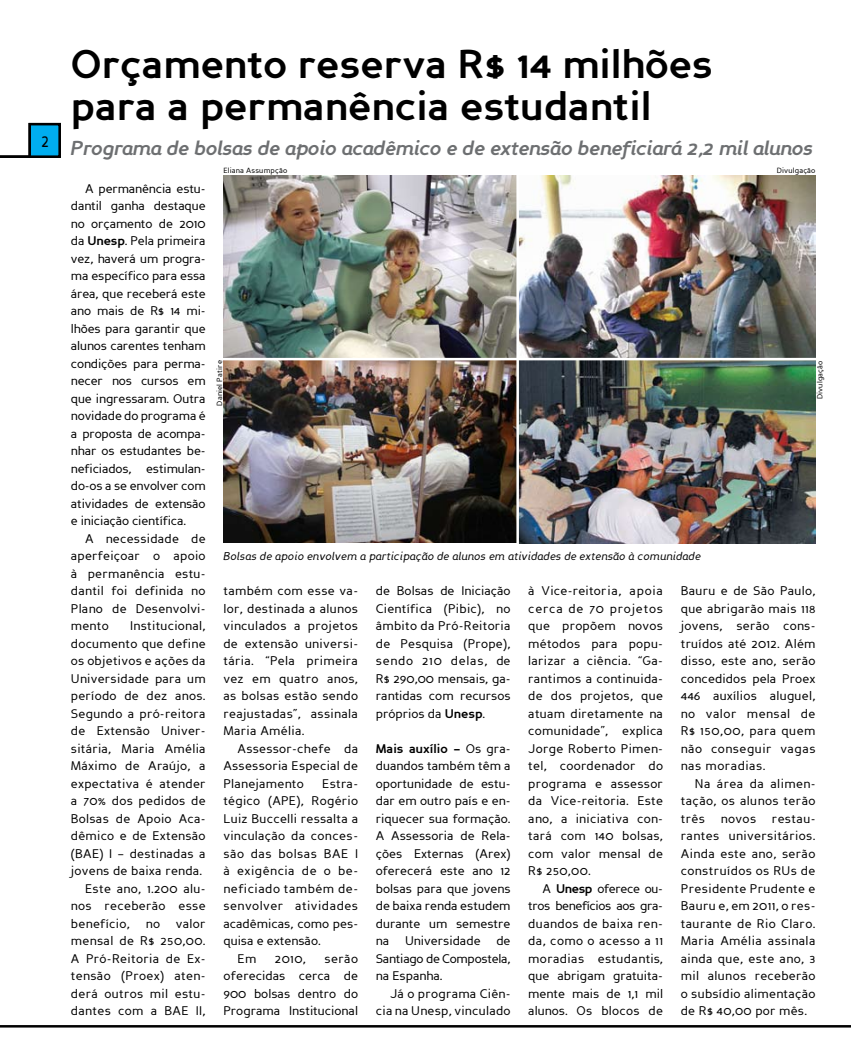
<style>
.page{position:relative;width:851px;height:1063px;background:#fff}
.page>*{position:absolute;margin:0;border:0;box-sizing:border-box;transform-origin:0 0}
.t1{font:700 40px/42.5px "Perspective Sans";color:#000}
.t2{font:italic 700 20px "Perspective Sans";letter-spacing:-.01em;color:#6d6f71}
.t3{font:12.5px/17.5px "Perspective Sans";letter-spacing:.02em;color:#000;text-align:justify}
.t4{font:12.5px "Perspective Sans";letter-spacing:.04em;color:#000}
.t5{font:12.5px "Perspective Sans";color:#000}
.t6{font:italic 11.25px "Perspective Sans";letter-spacing:.01em;color:#000}
.t7{font:7.5px "Perspective Sans";letter-spacing:.02em;color:#000}
.s1{font-weight:700}
</style>
<div class="page">
<hr style="left:0;top:1025px;width:850px;height:3px;background:#000">
<hr style="left:0;top:155px;width:60px;height:3px;background:#000">
<div style="left:30px;top:124px;width:30px;height:33px;background:#00adef"></div>
<div style="left:28px;top:123px;width:33px;height:35px;border:2px solid #000"></div>
<img style="left:223px;top:175px;width:293px;height:368px">
<img style="left:519px;top:175px;width:296px;height:368px">
<hr style="left:218px;top:358px;width:604px;height:2px;background:#fff">
<h1 class="t1" style="left:71px;top:43px;width:643px">Orçamento reserva R$ 14 milhões para a permanência estudantil</h1>
<h2 class="t2" style="left:71px;top:137px;width:743px">Programa de bolsas de apoio acadêmico e de extensão beneficiará 2,2 mil alunos</h2>
<p class="t3" style="left:71px;top:180px;width:136px;text-indent:14px">A permanência estu&shy;dantil ganha destaque no orçamento de 2010 da <span class="s1">Unesp</span>. Pela primeira vez, haverá um progra&shy;ma específico para essa área, que receberá este ano mais de R$ 14 mi&shy;lhões para garantir que alunos carentes tenham condições para perma&shy;necer nos cursos em que ingressaram. Outra novidade do programa é a proposta de acompa&shy;nhar os estudantes be&shy;neficiados, estimulan&shy;do-os a se envolver com atividades de extensão e iniciação científica.</p>
<p class="t3" style="left:71px;top:530px;width:136px;text-indent:14px">A necessidade de aperfeiçoar o apoio à permanência estu&shy;dantil foi definida no Plano de Desenvolvi&shy;mento</p>
<p class="t3" style="left:130px;top:618px;width:77px">Institucional,</p>
<p class="t3" style="left:71px;top:635px;width:136px">documento que define</p>
<p class="t3" style="left:71px;top:653px;width:136px">os objetivos e ações da</p>
<p class="t3" style="left:71px;top:670px;width:136px">Universidade para um</p>
<p class="t3" style="left:71px;top:688px;width:136px">período de dez anos.</p>
<p class="t3" style="left:71px;top:705px;width:136px">Segundo a pró-reitora</p>
<p class="t3" style="left:71px;top:723px;width:136px">de Extensão Univer-</p>
<p class="t3" style="left:71px;top:740px;width:136px">sitária, Maria Amélia</p>
<p class="t3" style="left:71px;top:758px;width:136px">Máximo de Araújo, a</p>
<p class="t3" style="left:71px;top:775px;width:136px">expectativa é atender</p>
<p class="t3" style="left:71px;top:793px;width:136px">a 70% dos pedidos de</p>
<p class="t3" style="left:71px;top:810px;width:136px">Bolsas de Apoio Aca-</p>
<p class="t3" style="left:71px;top:828px;width:136px">dêmico e de Extensão</p>
<p class="t3" style="left:71px;top:845px;width:136px">(BAE) I – destinadas a</p>
<p class="t3" style="left:71px;top:863px;width:133px">jovens de baixa renda.</p>
<p class="t3" style="left:85px;top:880px;width:122px">Este ano, 1.200 alu-</p>
<p class="t3" style="left:71px;top:898px;width:136px">nos receberão esse</p>
<p class="t3" style="left:71px;top:915px;width:61px">benefício,</p>
<p class="t3" style="left:146px;top:915px;width:16px">no</p>
<p class="t3" style="left:71px;top:915px;width:136px;text-indent:105px">valor mensal de R$ 250,00.<br>A Pró-Reitoria de Ex&shy;tensão (Proex) aten&shy;derá outros mil estu&shy;dantes com a BAE II,</p>
<p class="t7" style="left:223px;top:166px;width:65px">Eliana Assumpção</p>
<p class="t7" style="left:776px;top:166px;width:40px">Divulgação</p>
<p class="t7" style="left:215px;top:406px;width:47px;rotate:-90deg">Daniel Patire</p>
<p class="t6" style="left:223px;top:550px;width:479px">Bolsas de apoio envolvem a participação de alunos em atividades de extensão à comunidade</p>
<p class="t7" style="left:815px;top:399px;width:40px;rotate:-90deg">Divulgação</p>
<p class="t3" style="left:223px;top:583px;width:136px">também com esse va&shy;lor, destinada a alunos vinculados a projetos de extensão universi&shy;tária. “Pela primeira vez em quatro anos, as bolsas estão sendo reajustadas”, assinala Maria Amélia.</p>
<p class="t3" style="left:223px;top:740px;width:136px;text-indent:14px">Assessor-chefe da Assessoria Especial de Planejamento</p>
<p class="t3" style="left:322px;top:775px;width:37px">Estra-</p>
<p class="t3" style="left:223px;top:793px;width:136px">tégico (APE), Rogério</p>
<p class="t3" style="left:223px;top:810px;width:136px">Luiz Buccelli ressalta a</p>
<p class="t3" style="left:223px;top:828px;width:136px">vinculação da conces-</p>
<p class="t4" style="left:223px;top:846px;width:136px">são das bolsas BAE I</p>
<p class="t4" style="left:223px;top:864px;width:136px">à exigência de o be-</p>
<p class="t4" style="left:223px;top:881px;width:136px">neficiado também de-</p>
<p class="t4" style="left:223px;top:899px;width:136px">senvolver atividades</p>
<p class="t5" style="left:223px;top:916px;width:136px">acadêmicas, como pes-</p>
<p class="t5" style="left:223px;top:934px;width:99px">quisa e extensão.</p>
<p class="t3" style="left:237px;top:950px;width:20px">Em</p>
<p class="t3" style="left:275px;top:950px;width:33px">2010,</p>
<p class="t3" style="left:223px;top:950px;width:136px;text-indent:101px">serão oferecidas cerca de 900 bolsas dentro do Programa Institucional</p>
<p class="t3" style="left:376px;top:583px;width:136px">de Bolsas de Iniciação Científica (Pibic), no âmbito da Pró-Reitoria de Pesquisa (Prope), sendo 210 delas, de R$ 290,00 mensais, ga&shy;rantidas com recursos próprios da <span class="s1">Unesp</span>.</p>
<p class="t3" style="left:376px;top:740px;width:136px"><span class="s1">Mais auxílio –</span> Os gra&shy;duandos também têm a oportunidade de estu&shy;dar em outro país e en&shy;riquecer sua formação.<br>A Assessoria de Rela&shy;ções Externas (Arex) oferecerá este ano 12 bolsas para que jovens de baixa renda estudem durante um semestre na</p>
<p class="t5" style="left:405px;top:934px;width:77px">Universidade</p>
<p class="t3" style="left:376px;top:933px;width:136px;text-indent:120px">de Santiago de Compostela, na Espanha.</p>
<p class="t3" style="left:376px;top:985px;width:136px;text-align:right">Já o programa Ciên&shy;cia na Unesp, vinculado</p>
<p class="t3" style="left:528px;top:583px;width:136px">à Vice-reitoria, apoia cerca de 70 projetos que propõem novos métodos para popu&shy;larizar a ciência. “Ga&shy;rantimos a continuida&shy;de dos projetos, que atuam diretamente na comunidade”, explica Jorge Roberto Pimen&shy;tel, coordenador do programa e assessor da Vice-reitoria. Este ano, a iniciativa con&shy;tará com 140 bolsas, com valor mensal de R$ 250,00.</p>
<p class="t3" style="left:528px;top:880px;width:136px;text-indent:14px">A <span class="s1">Unesp</span> oferece ou&shy;tros benefícios aos gra&shy;duandos de baixa ren&shy;da, como o acesso a 11 moradias estudantis, que abrigam gratuita&shy;mente mais de 1,1 mil alunos. Os blocos de</p>
<p class="t3" style="left:680px;top:583px;width:136px">Bauru e de São Paulo, que abrigarão mais 118 jovens, serão cons&shy;truídos até 2012. Além disso, este ano, serão concedidos pela Proex 446 auxílios aluguel, no valor mensal de R$ 150,00, para quem não conseguir vagas nas moradias.</p>
<p class="t3" style="left:680px;top:775px;width:136px;text-indent:14px">Na área da alimen&shy;tação, os alunos terão três</p>
<p class="t3" style="left:680px;top:810px;width:136px;text-indent:91px">restau&shy;rantes universitários.<br>Ainda este ano, serão construídos os RUs de Presidente Prudente e Bauru e, em 2011, o res&shy;taurante de Rio Claro.<br>Maria Amélia assinala ainda que, este ano, 3 mil alunos receberão o subsídio alimentação de R$ 40,00 por mês.</p>
<p class="t3" style="left:720px;top:810px;width:37px">novos</p>
</div>
